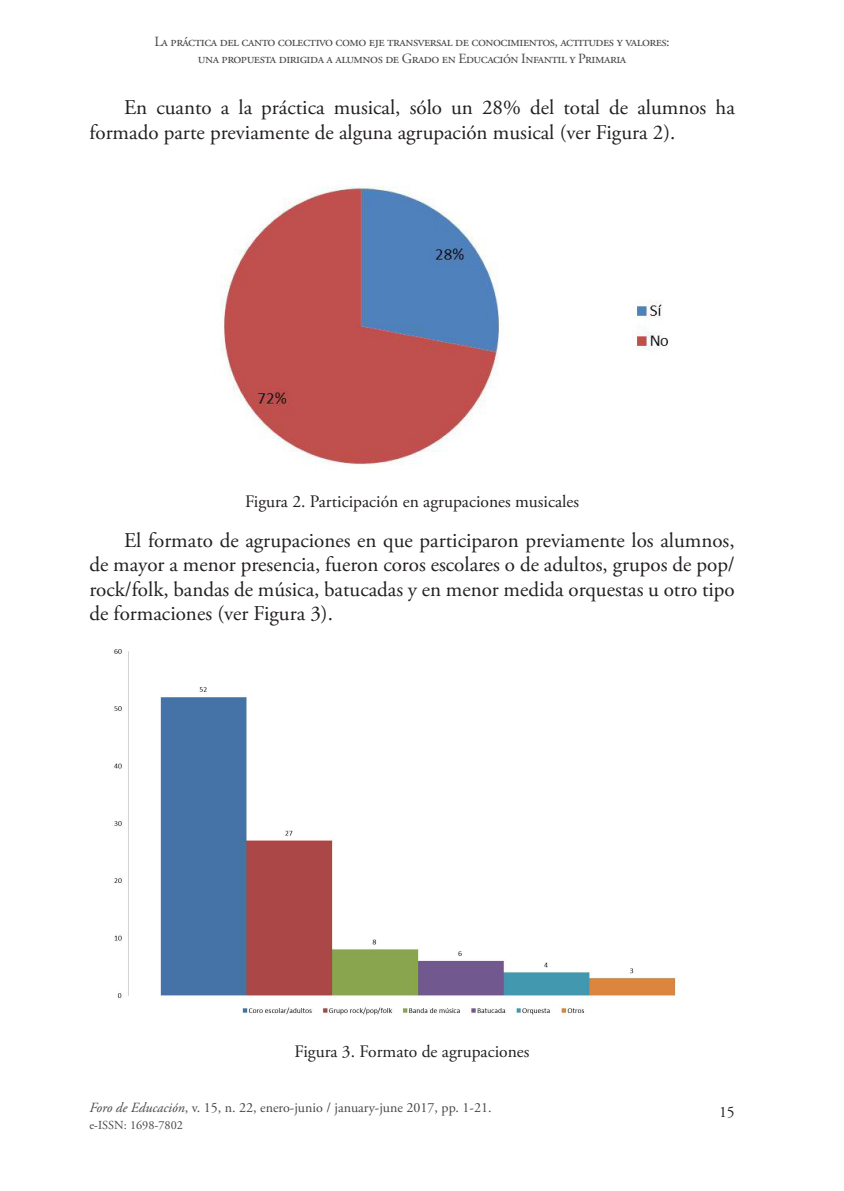
<style>
.page{position:relative;width:844px;height:1191px;background:#fff}
.page>*{position:absolute;margin:0;border:0;box-sizing:border-box;transform-origin:0 0}
.Cuerpo_de_texto{font:21px/24.5px "Adobe Garamond Pro";color:#231f20}
.Tablas{font:17.5px "Adobe Garamond Pro";color:#231f20}
.t1{font:15.75px "Adobe Garamond Pro";color:#231f20}
.t2{font:14px/16.8px "Adobe Garamond Pro";letter-spacing:-.035em;color:#474747;text-align:center}
.t3{font:14px "Adobe Garamond Pro";color:#474747}
.t4{font:12.25px "Adobe Garamond Pro";color:#474747}
.s1{font-style:italic}
</style>
<div class="page">
<img style="left:221px;top:186px;width:448px;height:279px">
<img style="left:114px;top:649px;width:565px;height:366px">
<p class="t2" style="left:154px;top:34px;width:516px">La práctica del canto colectivo como eje transversal de conocimientos, actitudes y valores: una propuesta dirigida a alumnos de Grado en Educación Infantil y Primaria</p>
<p class="Cuerpo_de_texto" style="left:89px;top:96px;width:646px;text-indent:35px">En cuanto a la práctica musical, sólo un 28% del total de alumnos ha formado parte previamente de alguna agrupación musical (ver Figura 2).</p>
<p class="Tablas" style="left:245px;top:491px;width:335px">Figura 2. Participación en agrupaciones musicales</p>
<p class="Cuerpo_de_texto" style="left:89px;top:528px;width:646px;text-align:justify;text-indent:35px">El formato de agrupaciones en que participaron previamente los alumnos, de mayor a menor presencia, fueron coros escolares o de adultos, grupos de pop/ rock/folk, bandas de música, batucadas y en menor medida orquestas u otro tipo de formaciones (ver Figura 3).</p>
<p class="Tablas" style="left:294px;top:1041px;width:236px">Figura 3. Formato de agrupaciones</p>
<p class="t3" style="left:89px;top:1099px;width:403px"><span class="s1">Foro de Educación</span>, v. 15, n. 22, enero-junio / january-june 2017, pp. 1-21.</p>
<p class="t4" style="left:89px;top:1118px;width:95px">e-ISSN: 1698-7802</p>
<p class="t1" style="left:718px;top:1102px;width:17px">15</p>
</div>
